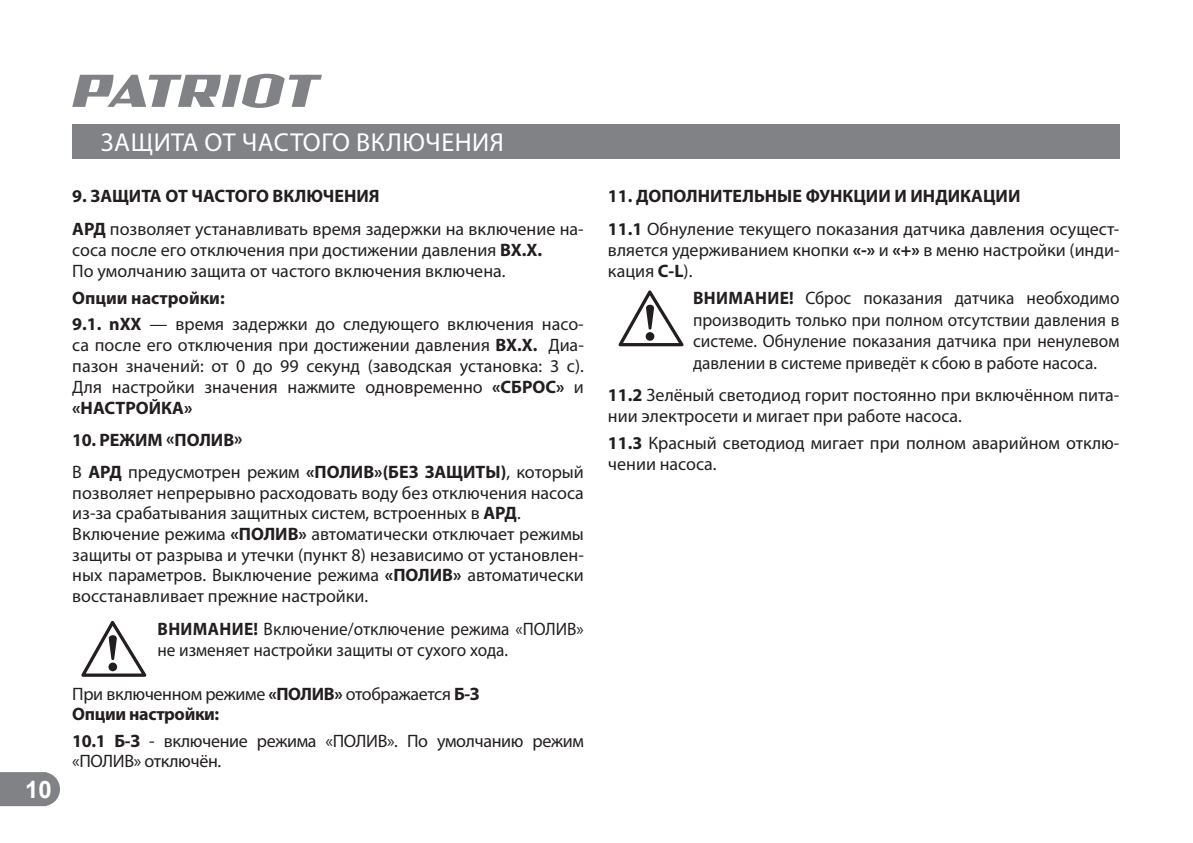
<style>
.page{position:relative;width:1193px;height:843px;background:#fff}
.page>*{position:absolute;margin:0;border:0;box-sizing:border-box;transform-origin:0 0}
.t1{font:26px "Myriad Pro";letter-spacing:.02em;color:#fff}
.t2{font:700 24px "Arial";color:#fff}
.t3{font:18px/21px "Myriad Pro";color:#231f20}
.t4{font:18px/21.6px "Myriad Pro";color:#231f20;scale:.96 1}
.t5{font:18px/20.6px "Myriad Pro";letter-spacing:-.02em;color:#231f20}
.t6{font:700 18px/32px "Myriad Pro";color:#231f20}
.s1{font-weight:700}
.s2{font-weight:400}
</style>
<div class="page">
<svg style="left:0;top:772px;width:60px;height:34px;background:#88898c"></svg>
<svg style="left:72px;top:74px;width:250px;height:34px"></svg>
<div style="left:72px;top:124px;width:1047px;height:34px;background:#808285"></div>
<svg style="left:81px;top:621px;width:66px;height:55px"></svg>
<svg style="left:618px;top:290px;width:65px;height:56px"></svg>
<h2 class="t2" style="left:25px;top:775px;width:28px">10</h2>
<h1 class="t1" style="left:101px;top:130px;width:404px">ЗАЩИТА ОТ ЧАСТОГО ВКЛЮЧЕНИЯ</h1>
<p class="t3" style="left:72px;top:181px;width:513px;line-height:32.4px"><span class="s1">9. ЗАЩИТА ОТ ЧАСТОГО ВКЛЮЧЕНИЯ<br>АРД</span> позволяет устанавливать время задержки на включение на-</p>
<p class="t3" style="left:72px;top:240px;width:471px">соса после его отключения при достижении давления <span class="s1">ВХ.Х.<br></span>По умолчанию защита от частого включения включена.</p>
<p class="t3" style="left:72px;top:285px;width:513px;line-height:26.6px"><span class="s1">Опции настройки:<br>9.1. nXX</span> — время задержки до следующего включения насо-</p>
<p class="t3" style="left:72px;top:335px;width:513px;text-align:justify">са после его отключения при достижении давления <span class="s1">ВХ.Х.</span> Диа&shy;пазон значений: от 0 до 99 секунд (заводская установка: 3 c).<br>Для настройки значения нажмите одновременно <span class="s1">«СБРОС»</span> и <span class="s1">«НАСТРОЙКА»</span></p>
<p class="t6" style="left:72px;top:424px;width:513px">10. РЕЖИМ «ПОЛИВ»<br><span class="s2">В</span> АРД <span class="s2">предусмотрен режим</span> «ПОЛИВ»(БЕЗ ЗАЩИТЫ)<span class="s2">, который</span></p>
<p class="t3" style="left:72px;top:483px;width:513px">позволяет непрерывно расходовать воду без отключения насоса из-за срабатывания защитных систем, встроенных в <span class="s1">АРД</span>.<br>Включение режима <span class="s1">«ПОЛИВ»</span> автоматически отключает режимы защиты от разрыва и утечки (пункт 8) независимо от установлен&shy;ных параметров. Выключение режима <span class="s1">«ПОЛИВ»</span> автоматически восстанавливает прежние настройки.</p>
<p class="t4" style="left:157px;top:618px;width:445px"><span class="s1">ВНИМАНИЕ!</span> Включение/отключение режима «ПОЛИВ» не изменяет настройки защиты от сухого хода.</p>
<p class="t5" style="left:72px;top:684px;width:409px">При включенном режиме <span class="s1">«ПОЛИВ»</span> отображается <span class="s1">Б-З<br>Опции настройки:</span></p>
<p class="t5" style="left:72px;top:730px;width:513px"><span class="s1">10.1 Б-З</span> - включение режима «ПОЛИВ». По умолчанию режим «ПОЛИВ» отключён.</p>
<p class="t3" style="left:608px;top:181px;width:513px;line-height:32.4px"><span class="s1">11. ДОПОЛНИТЕЛЬНЫЕ ФУНКЦИИ И ИНДИКАЦИИ<br>11.1</span> Обнуление текущего показания датчика давления осущест-</p>
<p class="t3" style="left:608px;top:240px;width:513px">вляется удерживанием кнопки <span class="s1">«-»</span> и <span class="s1">«+»</span> в меню настройки (инди&shy;кация <span class="s1">С-L</span>).</p>
<p class="t4" style="left:693px;top:288px;width:446px;text-align:justify"><span class="s1">ВНИМАНИЕ!</span> Сброс показания датчика необходимо производить только при полном отсутствии давления в системе. Обнуление показания датчика при ненулевом давлении в системе приведёт к сбою в работе насоса.</p>
<p class="t3" style="left:608px;top:385px;width:513px"><span class="s1">11.2</span> Зелёный светодиод горит постоянно при включённом пита&shy;нии электросети и мигает при работе насоса.</p>
<p class="t3" style="left:608px;top:433px;width:513px"><span class="s1">11.3</span> Красный светодиод мигает при полном аварийном отклю&shy;чении насоса.</p>
</div>
